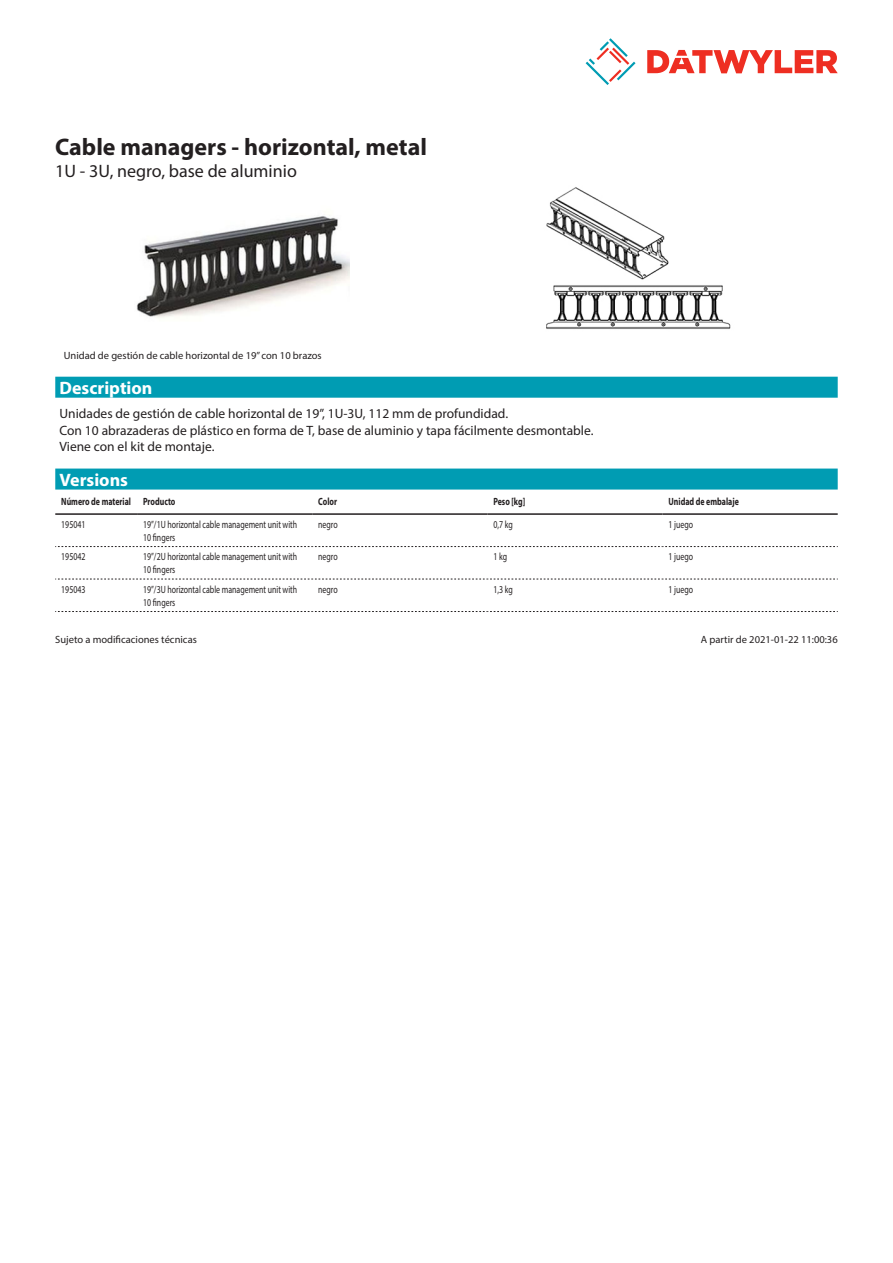
<style>
.page{position:relative;width:893px;height:1263px;background:#fff}
.page>*{position:absolute;margin:0;border:0;box-sizing:border-box;transform-origin:0 0}
.Product_Head{font:700 24px "Myriad Pro";color:#231f20}
.SubHead{font:18px "Myriad Pro";color:#231f20}
.Standard_Head_Proper{font:700 18px "Myriad Pro";color:#fff}
.Standard_text{font:13.5px/16.2px "Myriad Pro";color:#231f20}
.myriadlight{font:10.5px/12.6px "Myriad Pro";color:#231f20;scale:.75 1}
.Footnote{font:10.5px "Myriad Pro";color:#231f20}
.myriadbold{font:700 10.5px "Myriad Pro";color:#231f20;scale:.75 1}
.imagetext{font:10.5px "Myriad Pro";color:#231f20}
</style>
<div class="page">
<svg style="left:586px;top:38px;width:49px;height:47px"></svg>
<svg style="left:647px;top:50px;width:191px;height:23px"></svg>
<img style="left:136px;top:215px;width:214px;height:103px">
<img style="left:546px;top:187px;width:185px;height:142px">
<div style="left:55px;top:469px;width:783px;height:21px;background:#009cb3"></div>
<hr style="left:55px;top:513px;width:82px;height:2px;background:#231f20">
<hr style="left:137px;top:513px;width:175px;height:2px;background:#231f20">
<hr style="left:312px;top:513px;width:175px;height:2px;background:#231f20">
<hr style="left:487px;top:513px;width:176px;height:2px;background:#231f20">
<hr style="left:662px;top:513px;width:176px;height:2px;background:#231f20">
<svg style="left:55px;top:546px;width:783px;height:1px"></svg>
<svg style="left:55px;top:579px;width:783px;height:1px"></svg>
<svg style="left:55px;top:611px;width:783px;height:1px"></svg>
<div style="left:55px;top:377px;width:783px;height:21px;background:#009cb3"></div>
<p class="Product_Head" style="left:55px;top:131px;width:373px">Cable managers - horizontal, metal</p>
<p class="SubHead" style="left:55px;top:160px;width:243px">1U - 3U, negro, base de aluminio</p>
<p class="imagetext" style="left:64px;top:349px;width:259px">Unidad de gestión de cable horizontal de 19” con 10 brazos</p>
<p class="Standard_Head_Proper" style="left:60px;top:376px;width:94px">Description</p>
<p class="Standard_text" style="left:60px;top:406px;width:535px">Unidades de gestión de cable horizontal de 19”, 1U-3U, 112 mm de profundidad.<br>Con 10 abrazaderas de plástico en forma de T, base de aluminio y tapa fácilmente desmontable.<br>Viene con el kit de montaje.</p>
<p class="Standard_Head_Proper" style="left:60px;top:468px;width:70px">Versions</p>
<p class="myriadbold" style="left:61px;top:495px;width:95px">Número de material</p>
<p class="myriadbold" style="left:143px;top:495px;width:45px">Producto</p>
<p class="myriadbold" style="left:318px;top:495px;width:27px">Color</p>
<p class="myriadbold" style="left:493px;top:495px;width:44px">Peso [kg]</p>
<p class="myriadbold" style="left:669px;top:495px;width:95px">Unidad de embalaje</p>
<p class="myriadlight" style="left:61px;top:518px;width:34px">195041</p>
<p class="myriadlight" style="left:143px;top:518px;width:207px">19”/1U horizontal cable management unit with<br>10 fingers</p>
<p class="myriadlight" style="left:318px;top:518px;width:27px">negro</p>
<p class="myriadlight" style="left:493px;top:518px;width:27px">0,7 kg</p>
<p class="myriadlight" style="left:669px;top:518px;width:34px">1 juego</p>
<p class="myriadlight" style="left:61px;top:550px;width:34px">195042</p>
<p class="myriadlight" style="left:143px;top:550px;width:207px">19”/2U horizontal cable management unit with<br>10 fingers</p>
<p class="myriadlight" style="left:318px;top:550px;width:27px">negro</p>
<p class="myriadlight" style="left:493px;top:550px;width:20px">1 kg</p>
<p class="myriadlight" style="left:669px;top:550px;width:34px">1 juego</p>
<p class="myriadlight" style="left:61px;top:583px;width:34px">195043</p>
<p class="myriadlight" style="left:143px;top:583px;width:207px">19”/3U horizontal cable management unit with<br>10 fingers</p>
<p class="myriadlight" style="left:318px;top:583px;width:27px">negro</p>
<p class="myriadlight" style="left:493px;top:583px;width:27px">1,3 kg</p>
<p class="myriadlight" style="left:669px;top:583px;width:34px">1 juego</p>
<p class="Footnote" style="left:55px;top:633px;width:143px">Sujeto a modificaciones técnicas</p>
<p class="Footnote" style="left:701px;top:633px;width:138px">A partir de 2021-01-22 11:00:36</p>
</div>
